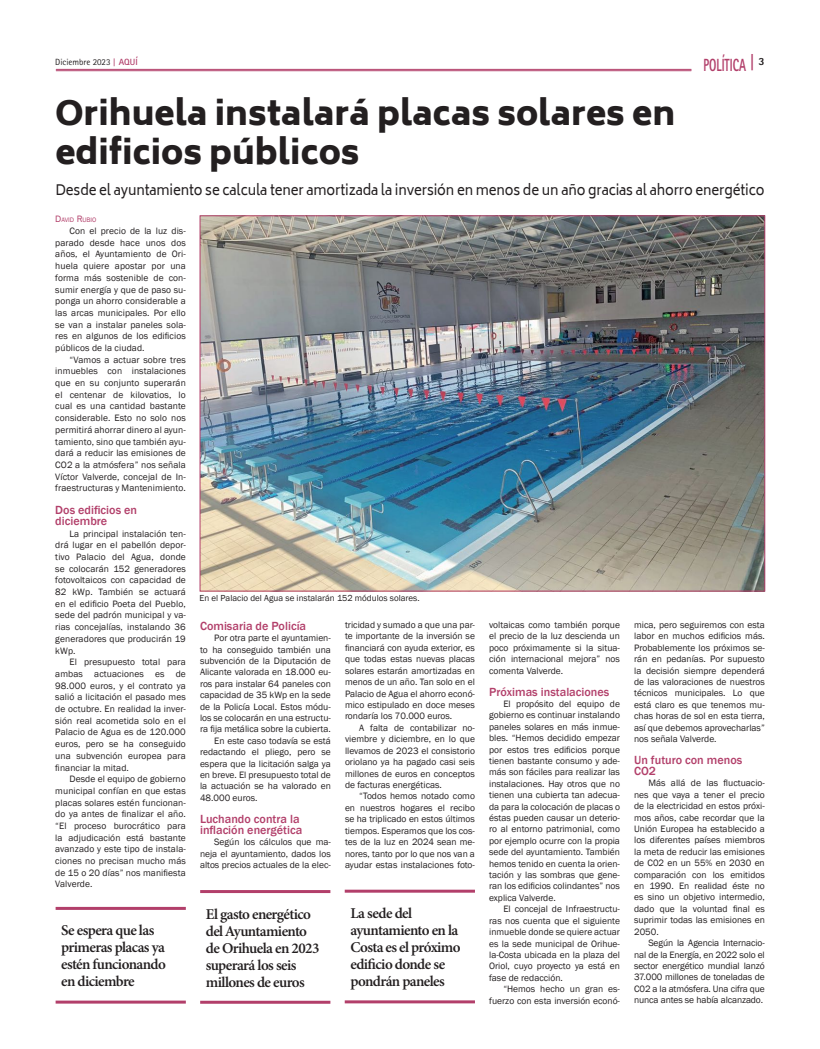
<style>
.page{position:relative;width:820px;height:1049px;background:#fff}
.page>*{position:absolute;margin:0;border:0;box-sizing:border-box;transform-origin:0 0}
.t1{font:900 33px/39.6px "Biryani";color:#231f20}
.t2{font:800 17.6px "Rotis Sans Serif Std";color:#b23f6a;scale:.64 1}
.t3{font:600 15px/17px "Minion Pro";letter-spacing:-.04em;color:#231f20}
.t4{font:14px "Biryani";letter-spacing:-.01em;color:#231f20;scale:.95 1}
.t5{font:500 12.1px/11px "Franklin Gothic";color:#b23f6a}
.t6{font:9.5px/11.4px "Franklin Gothic";color:#231f20;text-align:justify}
.t7{font:9px "Franklin Gothic";color:#231f20}
.t8{font:9px "Rotis Sans Serif Std";color:#231f20}
.t9{font:6.7px "Franklin Gothic";color:#b23f6a}
.s1{font-family:"Rotis Serif Std";font-weight:700;color:#b23f6a}
.s2{font-weight:700;color:#b23f6a}
.s3{font-size:18.2px}
.s4{font-size:9.5px}
</style>
<div class="page">
<img style="left:201px;top:217px;width:562px;height:372px">
<hr style="left:56px;top:907px;width:130px;height:3px;background:#b23f6a">
<hr style="left:56px;top:1000px;width:130px;height:3px;background:#b23f6a">
<hr style="left:200px;top:890px;width:130px;height:3px;background:#b23f6a">
<hr style="left:200px;top:1001px;width:130px;height:3px;background:#b23f6a">
<hr style="left:344px;top:890px;width:131px;height:3px;background:#b23f6a">
<hr style="left:344px;top:1000px;width:131px;height:3px;background:#b23f6a">
<hr style="left:56px;top:69px;width:635px;height:1px;background:#b23f6a">
<hr style="left:56px;top:71px;width:635px;height:1px;background:#b23f6a">
<p class="t8" style="left:55px;top:57px;width:84px">Diciembre 2023 <span class="s1">|</span> <span class="s2">AQUÍ</span></p>
<h2 class="t2" style="left:703px;top:54px;width:97px">POLÍTICA <span class="s3">|</span> <sup>3</sup></h2>
<h1 class="t1" style="left:55px;top:93px;width:621px">Orihuela instalará placas solares en edificios públicos</h1>
<h3 class="t4" style="left:55px;top:182px;width:747px">Desde el ayuntamiento se calcula tener amortizada la inversión en menos de un año gracias al ahorro energético</h3>
<p class="t9" style="left:55px;top:216px;width:43px"><span class="s4">D</span>AVID <span class="s4">R</span>UBIO</p>
<p class="t6" style="left:55px;top:225px;width:132px;line-height:11.7px;text-indent:14px">Con el precio de la luz dis&shy;parado desde hace unos dos años, el Ayuntamiento de Ori&shy;huela quiere apostar por una forma más sostenible de con&shy;sumir energía y que de paso su&shy;ponga un ahorro considerable a las arcas municipales. Por ello se van a instalar paneles sola&shy;res en algunos de los edificios públicos de la ciudad.</p>
<p class="t6" style="left:55px;top:354px;width:132px;line-height:11.7px;text-indent:14px">“Vamos a actuar sobre tres inmuebles con instalaciones que en su conjunto superarán el centenar de kilovatios, lo cual es una cantidad bastante considerable. Esto no solo nos permitirá ahorrar dinero al ayun&shy;tamiento, sino que también ayu&shy;dará a reducir las emisiones de CO2 a la atmósfera” nos señala Víctor Valverde, concejal de In&shy;fraestructuras y Mantenimiento.</p>
<p class="t5" style="left:55px;top:504px;width:83px;line-height:11.3px">Dos edificios en diciembre</p>
<p class="t6" style="left:55px;top:528px;width:132px;line-height:11.7px;text-indent:14px">La principal instalación ten&shy;drá lugar en el pabellón depor&shy;tivo Palacio del Agua, donde se colocarán 152 generadores fotovoltaicos con capacidad de 82 kWp. También se actuará en el edificio Poeta del Pueblo, sede del padrón municipal y va&shy;rias concejalías, instalando 36 generadores que producirán 19 kWp.</p>
<p class="t6" style="left:55px;top:656px;width:132px;line-height:11.7px;text-indent:14px">El presupuesto total para ambas actuaciones es de 98.000 euros, y el contrato ya salió a licitación el pasado mes de octubre. En realidad la inver&shy;sión real acometida solo en el Palacio de Agua es de 120.000 euros, pero se ha conseguido una subvención europea para financiar la mitad.</p>
<p class="t6" style="left:55px;top:773px;width:132px;line-height:11.7px;text-indent:14px">Desde el equipo de gobierno municipal confían en que estas placas solares estén funcionan&shy;do ya antes de finalizar el año. “El proceso burocrático para la adjudicación está bastante avanzado y este tipo de instala&shy;ciones no precisan mucho más de 15 o 20 días” nos manifiesta Valverde.</p>
<h3 class="t3" style="left:61px;top:923px;width:106px">Se espera que las primeras placas ya estén funcionando en diciembre</h3>
<p class="t7" style="left:199px;top:593px;width:221px">En el Palacio del Agua se instalarán 152 módulos solares.</p>
<p class="t5" style="left:200px;top:620px;width:108px">Comisaria de Policía</p>
<p class="t6" style="left:214px;top:632px;width:118px">Por otra parte el ayuntamien-</p>
<p class="t6" style="left:200px;top:644px;width:132px">to ha conseguido también una</p>
<p class="t6" style="left:200px;top:655px;width:132px">subvención de la Diputación de</p>
<p class="t6" style="left:200px;top:667px;width:132px">Alicante valorada en 18.000 eu-</p>
<p class="t6" style="left:200px;top:678px;width:132px">ros para instalar 64 paneles con</p>
<p class="t6" style="left:200px;top:689px;width:132px">capacidad de 35 kWp en la sede</p>
<p class="t6" style="left:200px;top:701px;width:132px">de la Policía Local. Estos módu-</p>
<p class="t6" style="left:200px;top:712px;width:132px">los se colocarán en una estructu-</p>
<p class="t6" style="left:200px;top:724px;width:132px">ra fija metálica sobre la cubierta.</p>
<p class="t6" style="left:214px;top:735px;width:118px">En este caso todavía se está</p>
<p class="t6" style="left:200px;top:746px;width:132px">redactando el pliego, pero se</p>
<p class="t6" style="left:200px;top:758px;width:132px">espera que la licitación salga ya</p>
<p class="t6" style="left:200px;top:769px;width:132px">en breve. El presupuesto total de</p>
<p class="t6" style="left:200px;top:781px;width:132px">la actuación se ha valorado en</p>
<p class="t6" style="left:200px;top:792px;width:59px">48.000 euros.</p>
<p class="t5" style="left:200px;top:813px;width:104px">Luchando contra la inflación energética</p>
<p class="t6" style="left:200px;top:837px;width:132px;text-indent:14px">Según los cálculos que ma&shy;neja el ayuntamiento, dados los altos precios actuales de la elec-</p>
<p class="t6" style="left:345px;top:619px;width:131px">tricidad y sumado a que una par&shy;te importante de la inversión se financiará con ayuda exterior, es que todas estas nuevas placas solares estarán amortizadas en menos de un año. Tan solo en el Palacio de Agua el ahorro econó&shy;mico estipulado en doce meses rondaría los 70.000 euros.</p>
<p class="t6" style="left:345px;top:722px;width:131px;text-indent:14px">A falta de contabilizar no&shy;viembre y diciembre, en lo que llevamos de 2023 el consistorio oriolano ya ha pagado casi seis millones de euros en conceptos de facturas energéticas.</p>
<p class="t6" style="left:345px;top:791px;width:131px;text-indent:14px">“Todos hemos notado como en nuestros hogares el recibo se ha triplicado en estos últimos tiempos. Esperamos que los cos&shy;tes de la luz en 2024 sean me&shy;nores, tanto por lo que nos van a ayudar estas instalaciones foto-</p>
<h3 class="t3" style="left:206px;top:906px;width:115px">El gasto energético del Ayuntamiento de Orihuela en 2023 superará los seis millones de euros</h3>
<h3 class="t3" style="left:350px;top:905px;width:112px">La sede del ayuntamiento en la<br>Costa es el próximo edificio donde se pondrán paneles</h3>
<p class="t6" style="left:489px;top:619px;width:132px">voltaicas como también porque el precio de la luz descienda un poco próximamente si la situa&shy;ción internacional mejora” nos comenta Valverde.</p>
<p class="t5" style="left:489px;top:686px;width:122px">Próximas instalaciones</p>
<p class="t6" style="left:489px;top:698px;width:132px;text-indent:14px">El propósito del equipo de gobierno es continuar instalando paneles solares en más inmue&shy;bles. “Hemos decidido empezar por estos tres edificios porque tienen bastante consumo y ade&shy;más son fáciles para realizar las instalaciones. Hay otros que no tienen una cubierta tan adecua&shy;da para la colocación de placas o éstas pueden causar un deterio&shy;ro al entorno patrimonial, como por ejemplo ocurre con la propia sede del ayuntamiento. También hemos tenido en cuenta la orien&shy;tación y las sombras que gene&shy;ran los edificios colindantes” nos explica Valverde.</p>
<p class="t6" style="left:489px;top:903px;width:132px;text-indent:14px">El concejal de Infraestructu&shy;ras nos cuenta que el siguiente inmueble donde se quiere actuar es la sede municipal de Orihue&shy;la-Costa ubicada en la plaza del Oriol, cuyo proyecto ya está en fase de redacción.</p>
<p class="t6" style="left:489px;top:983px;width:132px;text-align:right">“Hemos hecho un gran es&shy;fuerzo con esta inversión econó-</p>
<p class="t6" style="left:634px;top:619px;width:132px">mica, pero seguiremos con esta labor en muchos edificios más.<br>Probablemente los próximos se&shy;rán en pedanías. Por supuesto la decisión siempre dependerá de las valoraciones de nuestros técnicos municipales. Lo que está claro es que tenemos mu&shy;chas horas de sol en esta tierra, así que debemos aprovecharlas” nos señala Valverde.</p>
<p class="t5" style="left:634px;top:755px;width:110px">Un futuro con menos<br>CO2</p>
<p class="t6" style="left:634px;top:778px;width:132px;text-indent:14px">Más allá de las fluctuacio&shy;nes que vaya a tener el precio de la electricidad en estos próxi&shy;mos años, cabe recordar que la Unión Europea ha establecido a los diferentes países miembros la meta de reducir las emisiones de C02 en un 55% en 2030 en comparación con los emitidos en 1990. En realidad éste no es sino un objetivo intermedio, dado que la voluntad final es suprimir todas las emisiones en 2050.</p>
<p class="t6" style="left:634px;top:937px;width:132px;text-indent:14px">Según la Agencia Internacio&shy;nal de la Energía, en 2022 solo el sector energético mundial lanzó 37.000 millones de toneladas de C02 a la atmósfera. Una cifra que nunca antes se había alcanzado.</p>
</div>
